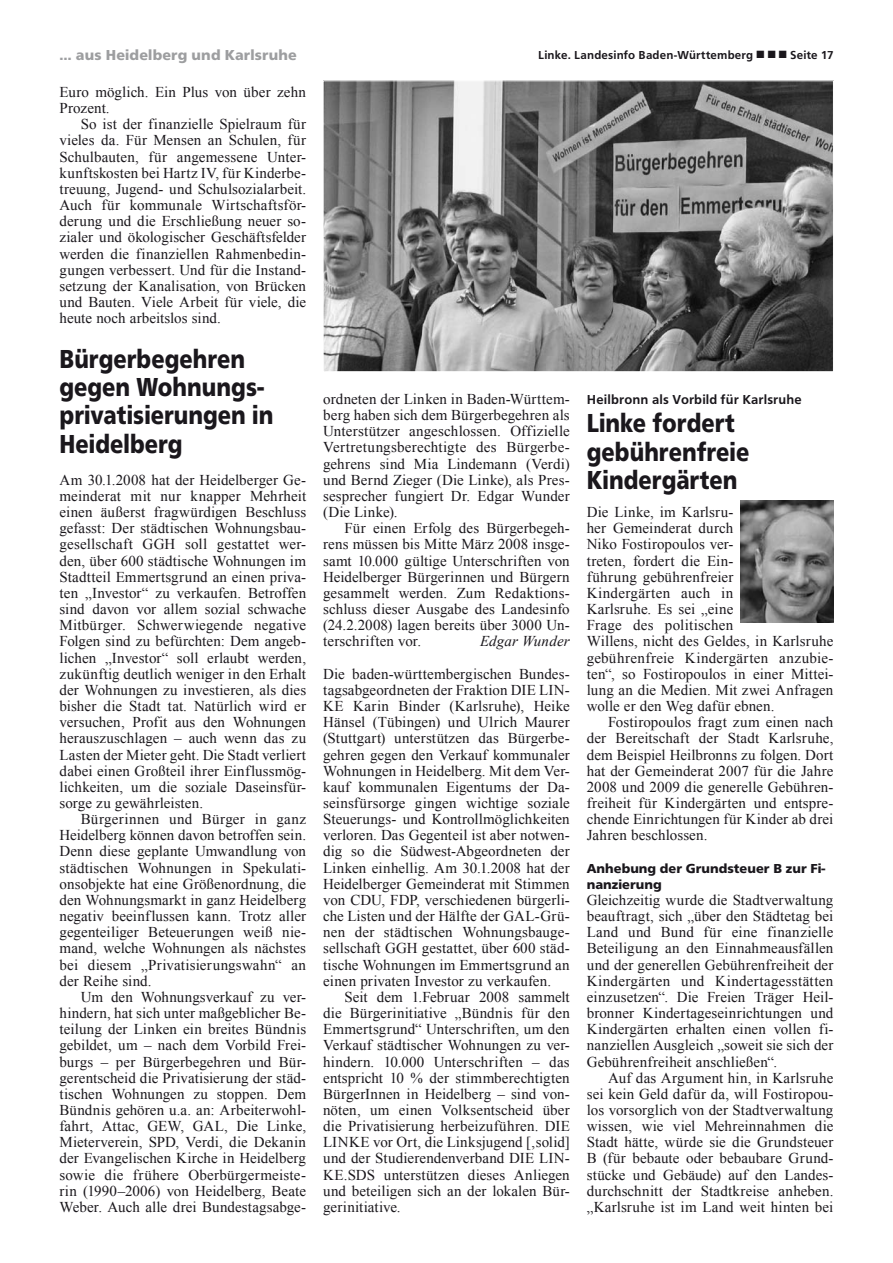
<style>
.page{position:relative;width:893px;height:1263px;background:#fff}
.page>*{position:absolute;margin:0;border:0;box-sizing:border-box;transform-origin:0 0}
.t1{font:800 27px/28.3px "Front Page";color:#1a171c;scale:.85 1}
.t2{font:15px/16.2px "Times New Roman";letter-spacing:.01em;color:#1a171c;text-align:justify}
.t3{font:800 15px "Front Page";letter-spacing:.01em;color:#9d9ea0}
.t4{font:italic 15px "Times New Roman";letter-spacing:.015em;color:#1a171c}
.t5{font:800 13.5px/16.2px "Front Page";color:#1a171c}
.t6{font:700 13.5px "Front Page";letter-spacing:.01em;color:#1a171c}
.t7{font:700 12px "Front Page";letter-spacing:.015em;color:#1a171c}
</style>
<div class="page">
<img style="left:325px;top:83px;width:506px;height:287px">
<div style="left:323px;top:81px;width:510px;height:291px;border:1px solid #fff"></div>
<img style="left:740px;top:501px;width:93px;height:121px">
<p class="t3" style="left:60px;top:46px;width:239px">… aus Heidelberg und Karlsruhe</p>
<p class="t2" style="left:60px;top:84px;width:248px">Euro möglich. Ein Plus von über zehn<br>Prozent.</p>
<p class="t2" style="left:60px;top:116px;width:248px;text-indent:21px">So ist der finanzielle Spielraum für vieles da. Für Mensen an Schulen, für Schulbauten, für angemessene Unter&shy;kunftskosten bei Hartz IV, für Kinderbe&shy;treuung, Jugend- und Schulsozialarbeit.<br>Auch für kommunale Wirtschaftsför&shy;derung und die Erschließung neuer so&shy;zialer und ökologischer Geschäftsfelder werden die finanziellen Rahmenbedin&shy;gungen verbessert. Und für die Instand&shy;setzung der Kanalisation, von Brücken und Bauten. Viele Arbeit für viele, die heute noch arbeitslos sind.</p>
<h1 class="t1" style="left:60px;top:345px;width:253px">Bürgerbegehren gegen Wohnungs&shy;privatisierungen in<br>Heidelberg</h1>
<p class="t2" style="left:60px;top:471px;width:248px">Am 30.1.2008 hat der Heidelberger Ge&shy;meinderat mit nur knapper Mehrheit einen äußerst fragwürdigen Beschluss gefasst: Der städtischen Wohnungsbau&shy;gesellschaft GGH soll gestattet wer&shy;den, über 600 städtische Wohnungen im Stadtteil Emmertsgrund an einen priva&shy;ten „Investor“ zu verkaufen. Betroffen sind davon vor allem sozial schwache Mitbürger. Schwerwiegende negative Folgen sind zu befürchten: Dem angeb&shy;lichen „Investor“ soll erlaubt werden, zukünftig deutlich weniger in den Erhalt der Wohnungen zu investieren, als dies bisher die Stadt tat. Natürlich wird er versuchen, Profit aus den Wohnungen herauszuschlagen – auch wenn das zu Lasten der Mieter geht. Die Stadt verliert dabei einen Großteil ihrer Einflussmög&shy;lichkeiten, um die soziale Daseinsfür&shy;sorge zu gewährleisten.</p>
<p class="t2" style="left:60px;top:811px;width:248px;text-indent:21px">Bürgerinnen und Bürger in ganz Heidelberg können davon betroffen sein.<br>Denn diese geplante Umwandlung von städtischen Wohnungen in Spekulati&shy;onsobjekte hat eine Größenordnung, die den Wohnungsmarkt in ganz Heidelberg negativ beeinflussen kann. Trotz aller gegenteiliger Beteuerungen weiß nie&shy;mand, welche Wohnungen als nächstes bei diesem „Privatisierungswahn“ an der Reihe sind.</p>
<p class="t2" style="left:60px;top:988px;width:248px;text-indent:21px">Um den Wohnungsverkauf zu ver&shy;hindern, hat sich unter maßgeblicher Be&shy;teilung der Linken ein breites Bündnis gebildet, um – nach dem Vorbild Frei&shy;burgs – per Bürgerbegehren und Bür&shy;gerentscheid die Privatisierung der städ&shy;tischen Wohnungen zu stoppen. Dem Bündnis gehören u.a. an: Arbeiterwohl&shy;fahrt, Attac, GEW, GAL, Die Linke, Mieterverein, SPD, Verdi, die Dekanin der Evangelischen Kirche in Heidelberg sowie die frühere Oberbürgermeiste&shy;rin (1990–2006) von Heidelberg, Beate Weber. Auch alle drei Bundestagsabge-</p>
<p class="t7" style="left:538px;top:48px;width:216px">Linke. Landesinfo Baden-Württemberg</p>
<p class="t7" style="left:790px;top:48px;width:45px">Seite 17</p>
<p class="t2" style="left:323px;top:391px;width:248px">ordneten der Linken in Baden-Württem&shy;berg haben sich dem Bürgerbegehren als Unterstützer angeschlossen. Offizielle Vertretungsberechtigte des Bürgerbe&shy;gehrens sind Mia Lindemann (Verdi) und Bernd Zieger (Die Linke), als Pres&shy;sesprecher fungiert Dr. Edgar Wunder (Die Linke).</p>
<p class="t2" style="left:323px;top:520px;width:248px;text-indent:21px">Für einen Erfolg des Bürgerbegeh&shy;rens müssen bis Mitte März 2008 insge&shy;samt 10.000 gültige Unterschriften von Heidelberger Bürgerinnen und Bürgern gesammelt werden. Zum Redaktions&shy;schluss dieser Ausgabe des Landesinfo (24.2.2008) lagen bereits über 3000 Un&shy;terschriften vor.</p>
<p class="t4" style="left:480px;top:631px;width:91px">Edgar Wunder</p>
<p class="t2" style="left:323px;top:665px;width:248px">Die baden-württembergischen Bundes&shy;tagsabgeordneten der Fraktion DIE LIN-KE Karin Binder (Karlsruhe), Heike Hänsel (Tübingen) und Ulrich Maurer (Stuttgart) unterstützen das Bürgerbe&shy;gehren gegen den Verkauf kommunaler Wohnungen in Heidelberg. Mit dem Ver&shy;kauf kommunalen Eigentums der Da&shy;seinsfürsorge gingen wichtige soziale Steuerungs- und Kontrollmöglichkeiten verloren. Das Gegenteil ist aber notwen&shy;dig so die Südwest-Abgeordneten der Linken einhellig. Am 30.1.2008 hat der Heidelberger Gemeinderat mit Stimmen von CDU, FDP, verschiedenen bürgerli&shy;che Listen und der Hälfte der GAL-Grü&shy;nen der städtischen Wohnungsbauge&shy;sellschaft GGH gestattet, über 600 städ&shy;tische Wohnungen im Emmertsgrund an einen privaten Investor zu verkaufen.</p>
<p class="t2" style="left:323px;top:988px;width:248px;text-indent:21px">Seit dem 1.Februar 2008 sammelt die Bürgerinitiative „Bündnis für den Emmertsgrund“ Unterschriften, um den Verkauf städtischer Wohnungen zu ver&shy;hindern. 10.000 Unterschriften – das entspricht 10 % der stimmberechtigten BürgerInnen in Heidelberg – sind von&shy;nöten, um einen Volksentscheid über die Privatisierung herbeizuführen. DIE LINKE vor Ort, die Linksjugend [‚solid] und der Studierendenverband DIE LIN-KE.SDS unterstützen dieses Anliegen und beteiligen sich an der lokalen Bür&shy;gerinitiative.</p>
<p class="t6" style="left:587px;top:392px;width:216px">Heilbronn als Vorbild für Karlsruhe</p>
<h1 class="t1" style="left:587px;top:409px;width:193px">Linke fordert gebührenfreie<br>Kindergärten</h1>
<p class="t2" style="left:587px;top:504px;width:248px;text-align:left">Die Linke, im Karlsru-<br>her Gemeinderat durch<br>Niko Fostiropoulos ver-<br>treten, fordert die Ein-<br>führung gebührenfreier<br>Kindergärten auch in<br>Karlsruhe. Es sei „eine<br>Frage des politischen<br>Willens, nicht des Geldes, in Karlsruhe gebührenfreie Kindergärten anzubie&shy;ten“, so Fostiropoulos in einer Mittei&shy;lung an die Medien. Mit zwei Anfragen wolle er den Weg dafür ebnen.</p>
<p class="t2" style="left:587px;top:714px;width:248px;text-indent:21px">Fostiropoulos fragt zum einen nach der Bereitschaft der Stadt Karlsruhe, dem Beispiel Heilbronns zu folgen. Dort hat der Gemeinderat 2007 für die Jahre 2008 und 2009 die generelle Gebühren&shy;freiheit für Kindergärten und entspre&shy;chende Einrichtungen für Kinder ab drei Jahren beschlossen.</p>
<p class="t5" style="left:587px;top:860px;width:240px">Anhebung der Grundsteuer B zur Fi&shy;nanzierung</p>
<p class="t2" style="left:587px;top:891px;width:248px">Gleichzeitig wurde die Stadtverwaltung beauftragt, sich „über den Städtetag bei Land und Bund für eine finanzielle Beteiligung an den Einnahmeausfällen und der generellen Gebührenfreiheit der Kindergärten und Kindertagesstätten einzusetzen“. Die Freien Träger Heil&shy;bronner Kindertageseinrichtungen und Kindergärten erhalten einen vollen fi&shy;nanziellen Ausgleich „soweit sie sich der Gebührenfreiheit anschließen“.</p>
<p class="t2" style="left:587px;top:1069px;width:248px;text-indent:21px">Auf das Argument hin, in Karlsruhe sei kein Geld dafür da, will Fostiropou&shy;los vorsorglich von der Stadtverwaltung wissen, wie viel Mehreinnahmen die Stadt hätte, würde sie die Grundsteuer B (für bebaute oder bebaubare Grund&shy;stücke und Gebäude) auf den Landes&shy;durchschnitt der Stadtkreise anheben. „Karlsruhe ist im Land weit hinten bei</p>
</div>
